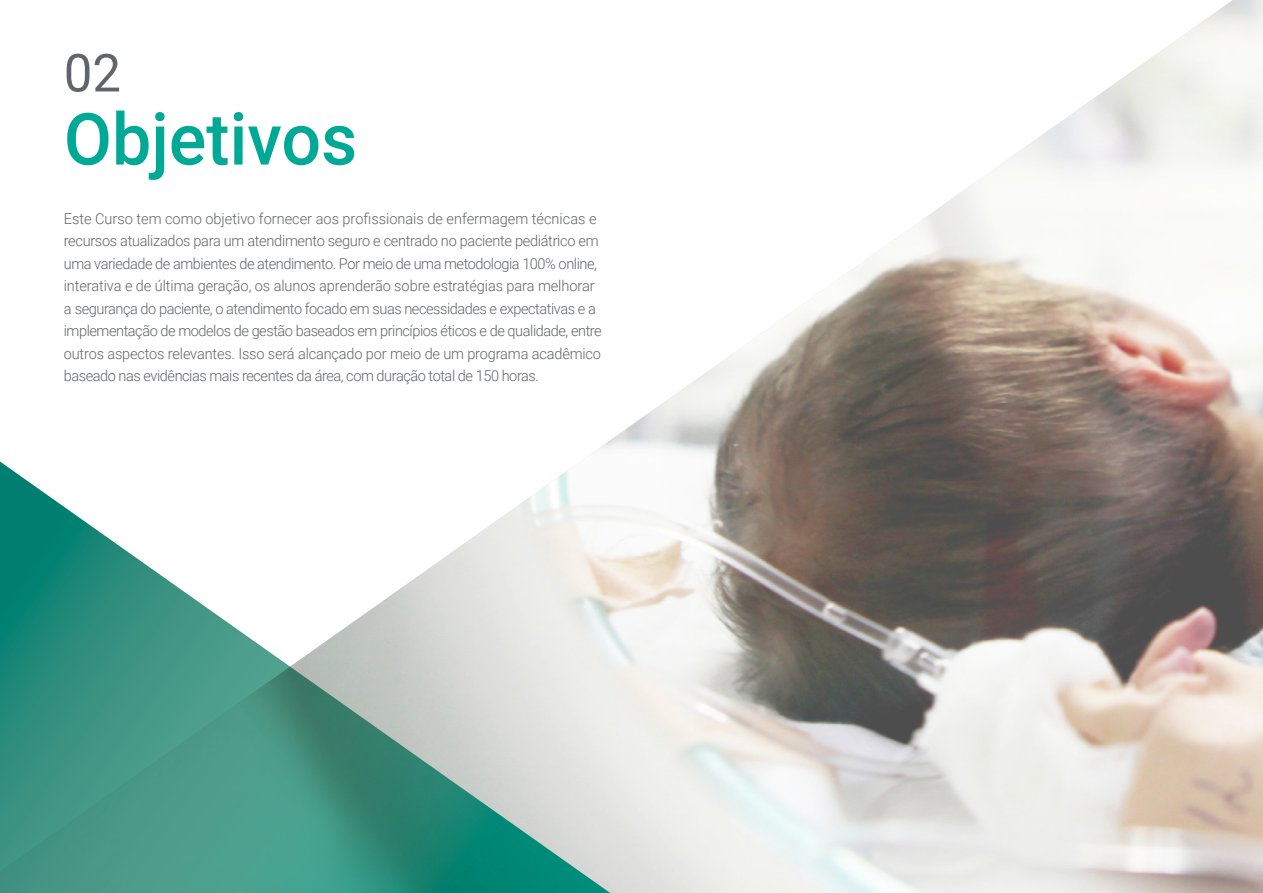
<style>
.page{position:relative;width:1263px;height:893px;background:#fff}
.page>*{position:absolute;margin:0;border:0;box-sizing:border-box;transform-origin:0 0}
.t1{font:500 72px "Roboto";color:#00a996}
.t2{font:52.5px "Roboto";color:#61646a}
.t3{font:300 15px/22.5px "Roboto";letter-spacing:-.03em;color:#61646a}
</style>
<div class="page">
<img style="left:602px;top:0;width:661px;height:893px">
<svg style="left:0;top:446px;width:640px;height:447px"></svg>
<h2 class="t2" style="left:64px;top:36px;width:59px">02</h2>
<h1 class="t1" style="left:64px;top:89px;width:295px">Objetivos</h1>
<p class="t3" style="left:64px;top:207px;width:539px">Este Curso tem como objetivo fornecer aos profissionais de enfermagem técnicas e recursos atualizados para um atendimento seguro e centrado no paciente pediátrico em uma variedade de ambientes de atendimento. Por meio de uma metodologia 100% online, interativa e de última geração, os alunos aprenderão sobre estratégias para melhorar a segurança do paciente, o atendimento focado em suas necessidades e expectativas e a implementação de modelos de gestão baseados em princípios éticos e de qualidade, entre outros aspectos relevantes. Isso será alcançado por meio de um programa acadêmico baseado nas evidências mais recentes da área, com duração total de 150 horas.</p>
</div>
